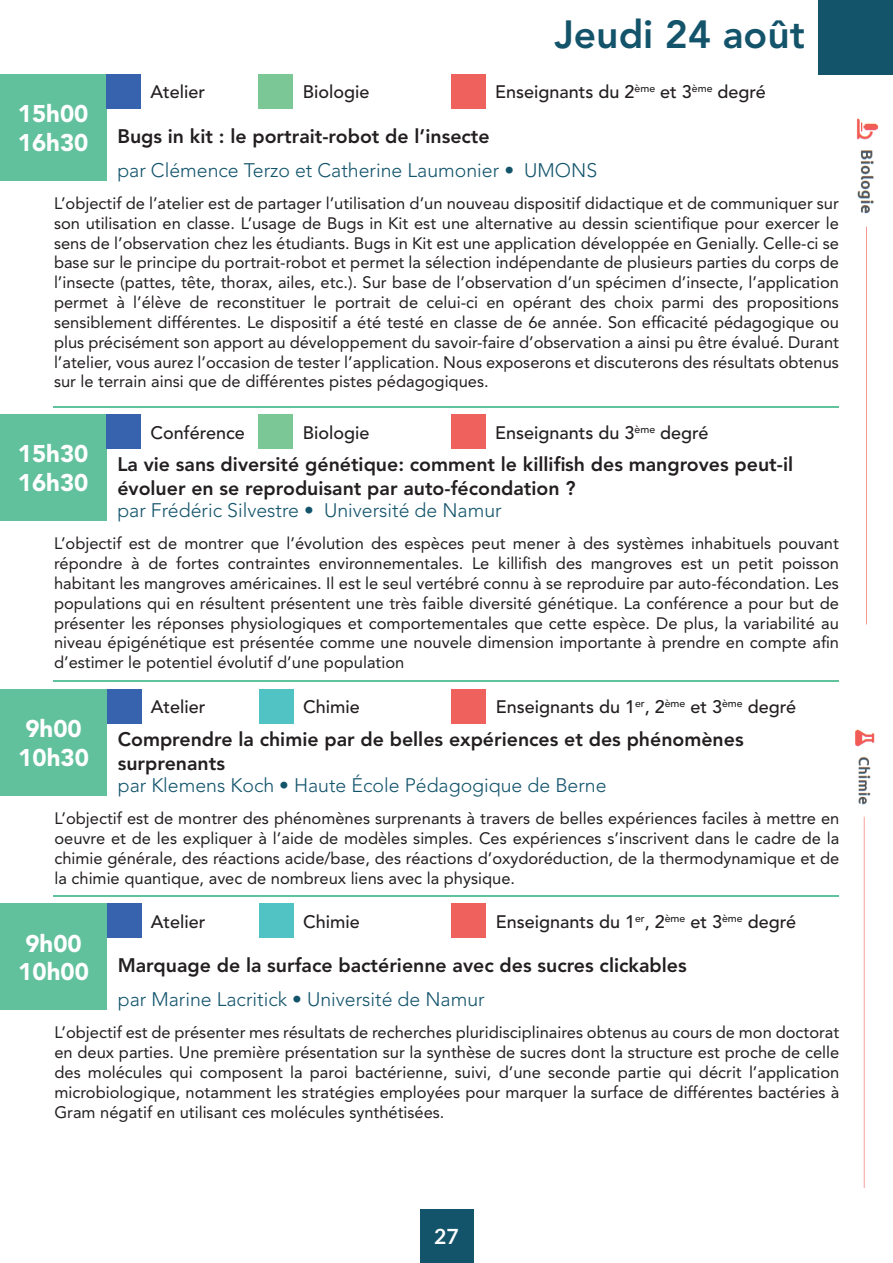
<style>
.page{position:relative;width:893px;height:1263px;background:#fff}
.page>*{position:absolute;margin:0;border:0;box-sizing:border-box;transform-origin:0 0}
.t1{font:800 39px "Avenir LT Std";color:#13546b}
.t2{font:900 24px/28.8px "Avenir LT Std";color:#fff}
.t3{font:700 21px "Lato";color:#fff}
.t4{font:800 19.5px/23.4px "Avenir LT Std";color:#231f20}
.t5{font:300 19.5px "Avenir LT Std";color:#13546b}
.t6{font:500 18px "Avenir LT Std";color:#231f20}
.t7{font:16.5px/19.8px "Avenir LT Std";color:#231f20;text-align:justify}
</style>
<div class="page">
<div style="left:420px;top:1209px;width:53px;height:53px;background:#13546b"></div>
<div style="left:819px;top:0;width:74px;height:74px;background:#13546b"></div>
<div style="left:0;top:74px;width:106px;height:107px;background:#62c19d"></div>
<div style="left:106px;top:74px;width:35px;height:35px;background:#3762ae"></div>
<div style="left:258px;top:74px;width:35px;height:35px;background:#7bc795"></div>
<div style="left:451px;top:74px;width:35px;height:35px;background:#ee615d"></div>
<div style="left:0;top:415px;width:106px;height:106px;background:#62c19d"></div>
<div style="left:106px;top:415px;width:35px;height:34px;background:#3762ae"></div>
<div style="left:258px;top:415px;width:35px;height:34px;background:#7bc795"></div>
<div style="left:451px;top:415px;width:35px;height:34px;background:#ee615d"></div>
<hr style="left:53px;top:406px;width:786px;height:1px;background:#61c29e">
<div style="left:0;top:689px;width:107px;height:107px;background:#62c19d"></div>
<div style="left:107px;top:689px;width:35px;height:35px;background:#3762ae"></div>
<div style="left:259px;top:689px;width:35px;height:35px;background:#52c3c5"></div>
<div style="left:451px;top:689px;width:35px;height:35px;background:#ee615d"></div>
<hr style="left:54px;top:681px;width:785px;height:1px;background:#61c29e">
<div style="left:0;top:904px;width:107px;height:106px;background:#62c19d"></div>
<div style="left:107px;top:904px;width:35px;height:34px;background:#3762ae"></div>
<div style="left:259px;top:904px;width:35px;height:34px;background:#52c3c5"></div>
<div style="left:451px;top:904px;width:35px;height:34px;background:#ee615d"></div>
<hr style="left:54px;top:895px;width:785px;height:1px;background:#61c29e">
<img style="left:855px;top:729px;width:20px;height:459px">
<img style="left:857px;top:118px;width:21px;height:507px">
<h2 class="t2" style="left:18px;top:99px;width:72px">15h00<br>16h30</h2>
<h1 class="t1" style="left:554px;top:11px;width:252px">Jeudi 24 août</h1>
<p class="t6" style="left:151px;top:82px;width:56px">Atelier</p>
<p class="t6" style="left:303px;top:82px;width:68px">Biologie</p>
<p class="t6" style="left:495px;top:82px;width:272px">Enseignants du 2<sup>ème</sup> et 3<sup>ème</sup> degré</p>
<p class="t4" style="left:117px;top:124px;width:374px">Bugs in kit : le portrait-robot de l’insecte</p>
<p class="t5" style="left:117px;top:159px;width:481px">par Clémence Terzo et Catherine Laumonier • UMONS</p>
<p class="t7" style="left:54px;top:194px;width:786px">L’objectif de l’atelier est de partager l’utilisation d’un nouveau dispositif didactique et de communiquer sur son utilisation en classe. L’usage de Bugs in Kit est une alternative au dessin scientifique pour exercer le sens de l’observation chez les étudiants. Bugs in Kit est une application développée en Genially. Celle-ci se base sur le principe du portrait-robot et permet la sélection indépendante de plusieurs parties du corps de l’insecte (pattes, tête, thorax, ailes, etc.). Sur base de l’observation d’un spécimen d’insecte, l’application permet à l’élève de reconstituer le portrait de celui-ci en opérant des choix parmi des propositions sensiblement différentes. Le dispositif a été testé en classe de 6e année. Son efficacité pédagogique ou plus précisément son apport au développement du savoir-faire d’observation a ainsi pu être évalué. Durant l’atelier, vous aurez l’occasion de tester l’application. Nous exposerons et discuterons des résultats obtenus sur le terrain ainsi que de différentes pistes pédagogiques.</p>
<p class="t6" style="left:151px;top:422px;width:96px">Conférence</p>
<p class="t6" style="left:303px;top:422px;width:68px">Biologie</p>
<p class="t6" style="left:495px;top:422px;width:215px">Enseignants du 3<sup>ème</sup> degré</p>
<h2 class="t2" style="left:18px;top:440px;width:72px">15h30<br>16h30</h2>
<p class="t4" style="left:117px;top:453px;width:677px">La vie sans diversité génétique: comment le killifish des mangroves peut-il évoluer en se reproduisant par auto-fécondation ?</p>
<p class="t7" style="left:54px;top:534px;width:786px">L’objectif est de montrer que l’évolution des espèces peut mener à des systèmes inhabituels pouvant répondre à de fortes contraintes environnementales. Le killifish des mangroves est un petit poisson habitant les mangroves américaines. Il est le seul vertébré connu à se reproduire par auto-fécondation. Les populations qui en résultent présentent une très faible diversité génétique. La conférence a pour but de présenter les réponses physiologiques et comportementales que cette espèce. De plus, la variabilité au niveau épigénétique est présentée comme une nouvele dimension importante à prendre en compte afin d’estimer le potentiel évolutif d’une population</p>
<p class="t5" style="left:117px;top:499px;width:386px">par Frédéric Silvestre • Université de Namur</p>
<p class="t6" style="left:151px;top:697px;width:56px">Atelier</p>
<p class="t6" style="left:303px;top:697px;width:58px">Chimie</p>
<p class="t6" style="left:496px;top:697px;width:302px">Enseignants du 1<sup>er</sup>, 2<sup>ème</sup> et 3<sup>ème</sup> degré</p>
<h2 class="t2" style="left:18px;top:714px;width:72px">9h00<br>10h30</h2>
<p class="t4" style="left:118px;top:728px;width:627px">Comprendre la chimie par de belles expériences et des phénomènes surprenants</p>
<p class="t7" style="left:54px;top:809px;width:786px">L’objectif est de montrer des phénomènes surprenants à travers de belles expériences faciles à mettre en oeuvre et de les expliquer à l’aide de modèles simples. Ces expériences s’inscrivent dans le cadre de la chimie générale, des réactions acide/base, des réactions d’oxydoréduction, de la thermodynamique et de la chimie quantique, avec de nombreux liens avec la physique.</p>
<p class="t5" style="left:118px;top:774px;width:490px">par Klemens Koch • Haute École Pédagogique de Berne</p>
<h2 class="t2" style="left:18px;top:929px;width:72px">9h00<br>10h00</h2>
<p class="t6" style="left:151px;top:911px;width:56px">Atelier</p>
<p class="t6" style="left:303px;top:911px;width:58px">Chimie</p>
<p class="t6" style="left:496px;top:911px;width:302px">Enseignants du 1<sup>er</sup>, 2<sup>ème</sup> et 3<sup>ème</sup> degré</p>
<p class="t4" style="left:118px;top:954px;width:570px">Marquage de la surface bactérienne avec des sucres clickables</p>
<p class="t5" style="left:118px;top:988px;width:368px">par Marine Lacritick • Université de Namur</p>
<p class="t7" style="left:54px;top:1023px;width:786px">L’objectif est de présenter mes résultats de recherches pluridisciplinaires obtenus au cours de mon doctorat en deux parties. Une première présentation sur la synthèse de sucres dont la structure est proche de celle des molécules qui composent la paroi bactérienne, suivi, d’une seconde partie qui décrit l’application microbiologique, notamment les stratégies employées pour marquer la surface de différentes bactéries à Gram négatif en utilisant ces molécules synthétisées.</p>
<p class="t3" style="left:434px;top:1224px;width:26px">27</p>
</div>
